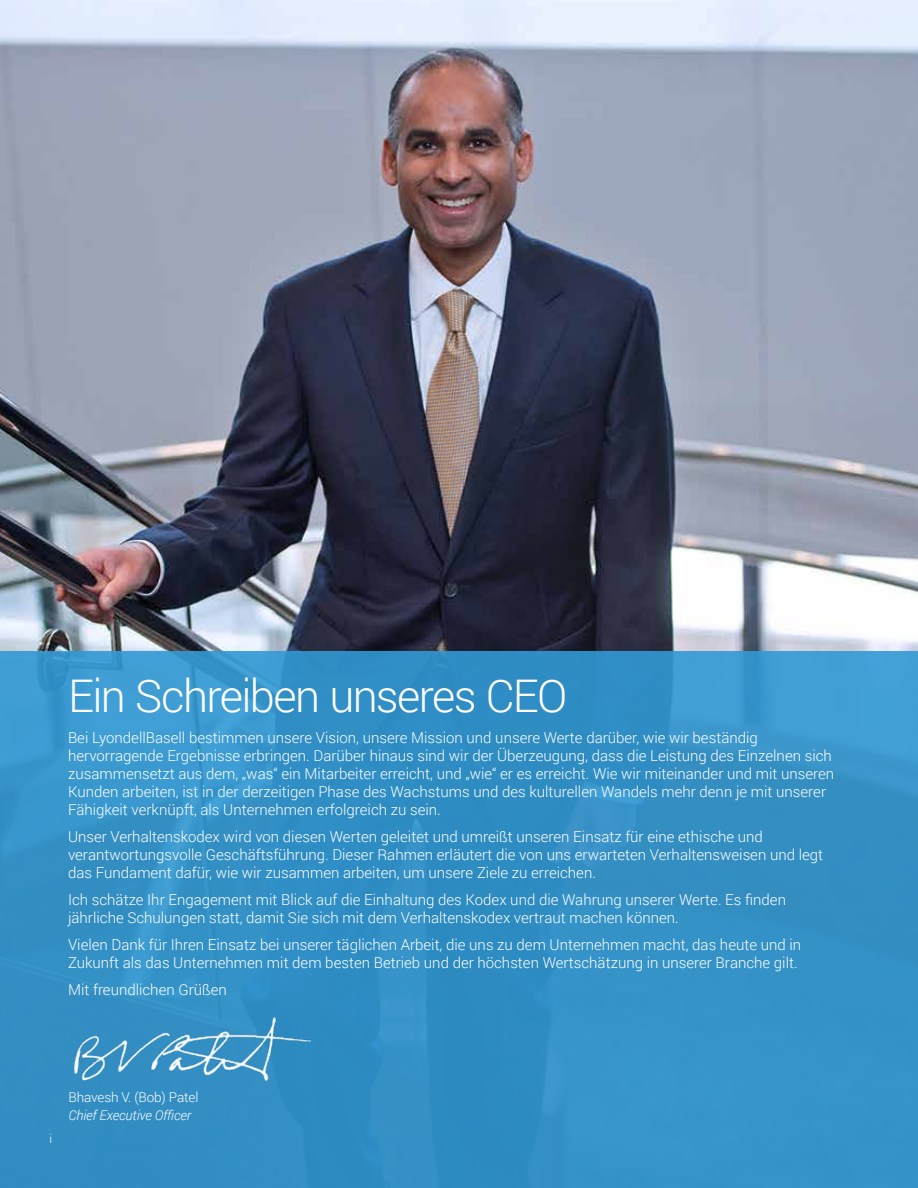
<style>
.page{position:relative;width:918px;height:1188px;background:#fff}
.page>*{position:absolute;margin:0;border:0;box-sizing:border-box;transform-origin:0 0}
.t1{font:300 45px "Roboto";letter-spacing:-.035em;color:#fff}
.t2{font:300 15px/18px "Roboto";color:#fff}
.t3{font:italic 300 13.5px "Roboto";letter-spacing:-.01em;color:#fff}
.t4{font:300 13.5px "Roboto";letter-spacing:-.01em;color:#fff}
.t5{font:300 12px "Roboto";color:#fff}
</style>
<div class="page">
<img style="left:0;top:0;width:918px;height:651px">
<div style="left:0;top:651px;width:918px;height:537px;background:linear-gradient(to bottom,#3694ca,#318ec3)"></div>
<img style="left:75px;top:1017px;width:236px;height:64px">
<h1 class="t1" style="left:68px;top:665px;width:501px">Ein Schreiben unseres CEO</h1>
<p class="t2" style="left:68px;top:729px;width:768px">Bei LyondellBasell bestimmen unsere Vision, unsere Mission und unsere Werte darüber, wie wir beständig hervorragende Ergebnisse erbringen. Darüber hinaus sind wir der Überzeugung, dass die Leistung des Einzelnen sich zusammensetzt aus dem, „was“ ein Mitarbeiter erreicht, und „wie“ er es erreicht. Wie wir miteinander und mit unseren Kunden arbeiten, ist in der derzeitigen Phase des Wachstums und des kulturellen Wandels mehr denn je mit unserer Fähigkeit verknüpft, als Unternehmen erfolgreich zu sein.</p>
<p class="t2" style="left:68px;top:828px;width:757px">Unser Verhaltenskodex wird von diesen Werten geleitet und umreißt unseren Einsatz für eine ethische und verantwortungsvolle Geschäftsführung. Dieser Rahmen erläutert die von uns erwarteten Verhaltensweisen und legt das Fundament dafür, wie wir zusammen arbeiten, um unsere Ziele zu erreichen.</p>
<p class="t2" style="left:68px;top:891px;width:720px">Ich schätze Ihr Engagement mit Blick auf die Einhaltung des Kodex und die Wahrung unserer Werte. Es finden jährliche Schulungen statt, damit Sie sich mit dem Verhaltenskodex vertraut machen können.</p>
<p class="t2" style="left:68px;top:936px;width:735px">Vielen Dank für Ihren Einsatz bei unserer täglichen Arbeit, die uns zu dem Unternehmen macht, das heute und in<br>Zukunft als das Unternehmen mit dem besten Betrieb und der höchsten Wertschätzung in unserer Branche gilt.</p>
<p class="t2" style="left:68px;top:981px;width:160px">Mit freundlichen Grüßen</p>
<p class="t5" style="left:50px;top:1131px;width:4px">i</p>
<p class="t4" style="left:68px;top:1088px;width:131px">Bhavesh V. (Bob) Patel</p>
<p class="t3" style="left:68px;top:1106px;width:124px">Chief Executive Officer</p>
</div>
